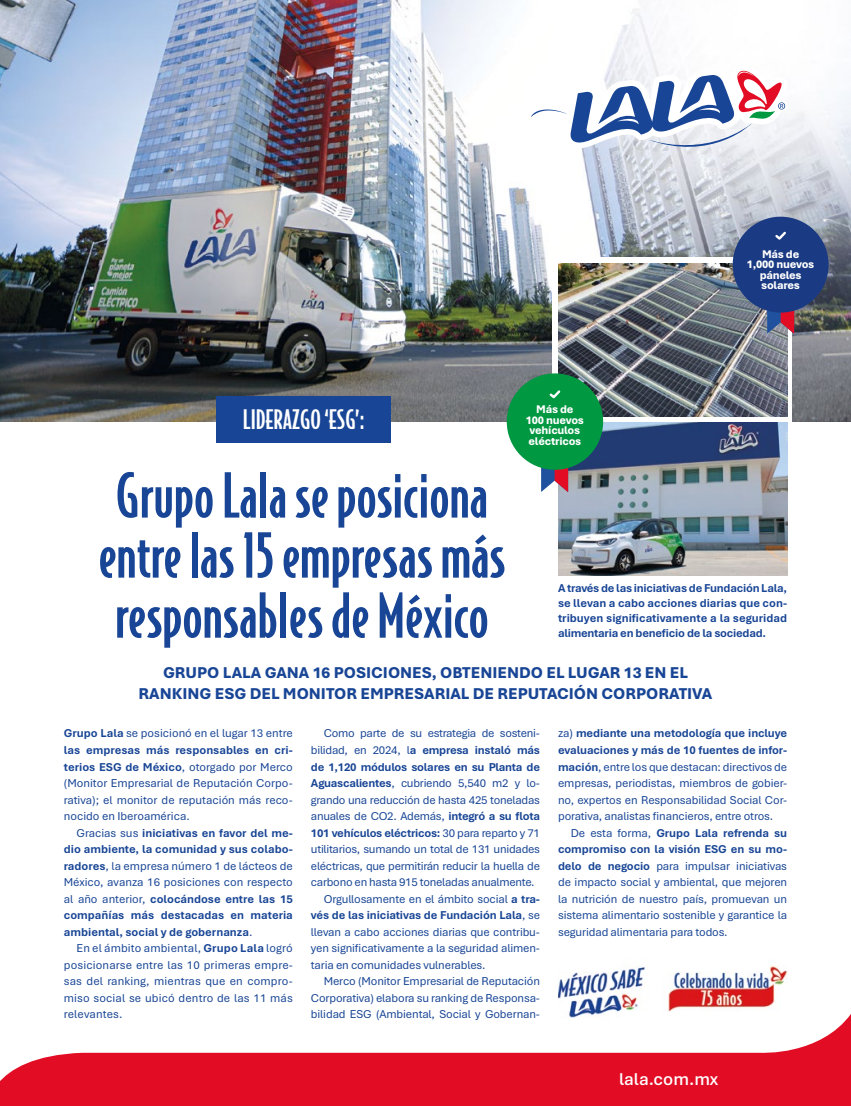
<style>
.page{position:relative;width:851px;height:1106px;background:#fff}
.page>*{position:absolute;margin:0;border:0;box-sizing:border-box;transform-origin:0 0}
.t1{font:500 58.8px/60px "Bodega Sans";color:#184595}
.t2{font:500 25.5px "Bodega Sans";color:#fff}
.t3{font:600 18px "Aptos";color:#fff}
.t4{font:800 16.5px/21px "Aptos";color:#184595;text-align:center}
.t5{font:12px/16.5px "Aptos";letter-spacing:-.01em;color:#184595;text-align:justify}
.t6{font:700 12px/16.5px "Aptos";letter-spacing:-.015em;color:#184595;text-align:justify}
.t7{font:800 11.7px/10.5px "Aptos";letter-spacing:-.02em;color:#fff;text-align:center}
.s1{font-weight:700}
.s2{font-weight:400}
</style>
<div class="page">
<img style="left:0;top:0;width:850px;height:422px">
<div style="left:552px;top:257px;width:240px;height:318px;background:#fff"></div>
<svg style="left:0;top:1015px;width:850px;height:91px;fill:#e20d24"></svg>
<img style="left:558px;top:965px;width:229px;height:54px">
<img style="left:558px;top:422px;width:229px;height:153px">
<div style="left:217px;top:396px;width:174px;height:46px;background:#184595"></div>
<svg style="left:531px;top:65px;width:256px;height:83px"></svg>
<img style="left:558px;top:263px;width:229px;height:153px">
<svg style="left:541px;top:468px;width:27px;height:24px"></svg>
<div style="left:506px;top:373px;width:97px;height:97px;background:#009841;border-radius:50%"></div>
<svg style="left:549px;top:390px;width:12px;height:9px"></svg>
<svg style="left:767px;top:310px;width:27px;height:24px"></svg>
<div style="left:732px;top:217px;width:96px;height:95px;background:#1a3b83;border-radius:50%"></div>
<svg style="left:775px;top:231px;width:11px;height:9px"></svg>
<h2 class="t2" style="left:243px;top:404px;width:123px">LIDERAZGO ‘ESG’:</h2>
<p class="t7" style="left:526px;top:403px;width:60px">Más de<br>100 nuevos vehículos eléctricos</p>
<p class="t7" style="left:746px;top:248px;width:69px">Más de<br>1,000 nuevos páneles solares</p>
<h1 class="t1" style="left:99px;top:465px;width:408px">Grupo Lala se posiciona entre las 15 empresas más responsables de México</h1>
<p class="t6" style="left:558px;top:580px;width:230px;line-height:15px">A través de las iniciativas de Fundación Lala, se llevan a cabo acciones diarias que con&shy;tribuyen significativamente a la seguridad alimentaria en beneficio de la sociedad.</p>
<h3 class="t4" style="left:139px;top:661px;width:575px">GRUPO LALA GANA 16 POSICIONES, OBTENIENDO EL LUGAR 13 EN EL<br>RANKING ESG DEL MONITOR EMPRESARIAL DE REPUTACIÓN CORPORATIVA</h3>
<p class="t5" style="left:64px;top:725px;width:230px"><span class="s1">Grupo Lala</span> se posicionó en el lugar 13 entre <span class="s1">las empresas más responsables en cri&shy;terios ESG de México</span>, otorgado por Merco (Monitor Empresarial de Reputación Corpo&shy;rativa); el monitor de reputación más reco&shy;nocido en Iberoamérica.</p>
<p class="t6" style="left:64px;top:824px;width:230px;text-indent:13px"><span class="s2">Gracias sus</span> iniciativas en favor del me&shy;dio ambiente, la comunidad y sus colabo&shy;radores<span class="s2">, la empresa número 1 de lácteos de México, avanza 16 posiciones con respecto al año anterior,</span> colocándose entre las 15 compañías más destacadas en materia ambiental, social y de gobernanza<span class="s2">.</span></p>
<p class="t5" style="left:64px;top:939px;width:230px;text-indent:13px">En el ámbito ambiental, <span class="s1">Grupo Lala</span> logró posicionarse entre las 10 primeras empre&shy;sas del ranking, mientras que en compro&shy;miso social se ubicó dentro de las 11 más relevantes.</p>
<p class="t5" style="left:323px;top:725px;width:218px">Como parte de su estrategia de sosteni-</p>
<p class="t6" style="left:311px;top:741px;width:230px"><span class="s2">bilidad, en 2024, l</span>a empresa instaló más</p>
<p class="t6" style="left:311px;top:758px;width:230px">de 1,120 módulos solares en su Planta de</p>
<p class="t5" style="left:311px;top:774px;width:230px"><span class="s1">Aguascalientes</span>, cubriendo 5,540 m2 y lo-</p>
<p class="t5" style="left:311px;top:791px;width:230px">grando una reducción de hasta 425 toneladas</p>
<p class="t5" style="left:311px;top:807px;width:230px">anuales de CO2. Además, <span class="s1">integró a su flota</span></p>
<p class="t6" style="left:311px;top:824px;width:230px">101 vehículos eléctricos: <span class="s2">30 para reparto y 71</span></p>
<p class="t5" style="left:311px;top:840px;width:230px">utilitarios, sumando un total de 131 unidades</p>
<p class="t5" style="left:311px;top:857px;width:230px">eléctricas, que permitirán reducir la huella de</p>
<p class="t5" style="left:311px;top:873px;width:225px">carbono en hasta 915 toneladas anualmente.</p>
<p class="t5" style="left:323px;top:890px;width:218px">Orgullosamente en el ámbito social <span class="s1">a tra-</span></p>
<p class="t6" style="left:311px;top:906px;width:230px">vés de las iniciativas de Fundación Lala<span class="s2">, se</span></p>
<p class="t5" style="left:311px;top:923px;width:230px">llevan a cabo acciones diarias que contribu-</p>
<p class="t5" style="left:311px;top:939px;width:230px">yen significativamente a la seguridad alimen-</p>
<p class="t5" style="left:311px;top:956px;width:176px">taria en comunidades vulnerables.</p>
<p class="t5" style="left:323px;top:972px;width:218px">Merco (Monitor Empresarial de Reputación</p>
<p class="t5" style="left:311px;top:989px;width:230px">Corporativa) elabora su ranking de Responsa-</p>
<p class="t5" style="left:311px;top:1005px;width:230px">bilidad ESG (Ambiental, Social y Gobernan-</p>
<p class="t5" style="left:558px;top:725px;width:230px">za) <span class="s1">mediante una metodología que incluye evaluaciones y más de 10 fuentes de infor&shy;mación</span>, entre los que destacan: directivos de empresas, periodistas, miembros de gobier&shy;no, expertos en Responsabilidad Social Cor&shy;porativa, analistas financieros, entre otros.</p>
<p class="t5" style="left:558px;top:824px;width:230px;text-indent:13px">De esta forma, <span class="s1">Grupo Lala refrenda su compromiso con la visión ESG en su mo&shy;delo de negocio</span> para impulsar iniciativas de impacto social y ambiental, que mejoren la nutrición de nuestro país, promuevan un sistema alimentario sostenible y garantice la seguridad alimentaria para todos.</p>
<h3 class="t3" style="left:619px;top:1066px;width:101px">lala.com.mx</h3>
</div>
